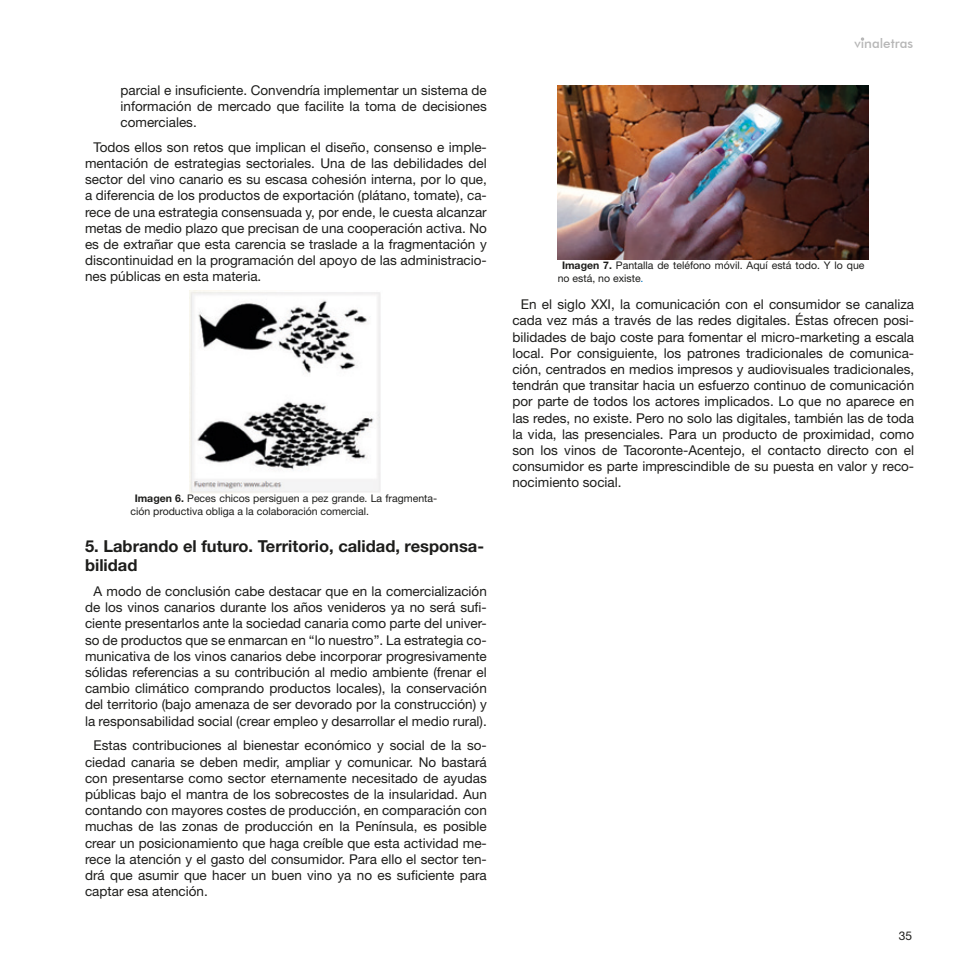
<style>
.page{position:relative;width:978px;height:978px;background:#fff}
.page>*{position:absolute;margin:0;border:0;box-sizing:border-box;transform-origin:0 0}
.TITULO_2{font:700 16.5px/19.8px "Helvetica Neue LT Std";color:#1d1d1b}
.CUERPO{font:13.5px/16.2px "Helvetica Neue LT Std";color:#1d1d1b;text-align:justify}
.t1{font:500 13.35px "Futura BT";color:#b7b7b7}
.t2{font:12px "Helvetica Neue LT Std";color:#1d1d1b}
.PIE_DE_FOTO{font:10.5px/12.6px "Helvetica Neue LT Std";color:#1d1d1b}
.s1{font-weight:700}
.s2{color:#0070b9}
</style>
<div class="page">
<svg style="left:861px;top:37px;width:3px;height:4px"></svg>
<img style="left:558px;top:85px;width:311px;height:174px">
<img style="left:189px;top:291px;width:192px;height:202px">
<p class="CUERPO" style="left:121px;top:82px;width:368px">parcial e insuficiente. Convendría implementar un sistema de información de mercado que facilite la toma de decisiones comerciales.</p>
<p class="CUERPO" style="left:85px;top:139px;width:403px;text-indent:9px">Todos ellos son retos que implican el diseño, consenso e imple&shy;mentación de estrategias sectoriales. Una de las debilidades del sector del vino canario es su escasa cohesión interna, por lo que, a diferencia de los productos de exportación (plátano, tomate), ca&shy;rece de una estrategia consensuada y, por ende, le cuesta alcanzar metas de medio plazo que precisan de una cooperación activa. No es de extrañar que esta carencia se traslade a la fragmentación y discontinuidad en la programación del apoyo de las administracio&shy;nes públicas en esta materia.</p>
<p class="PIE_DE_FOTO" style="left:130px;top:492px;width:308px;text-indent:4px"><span class="s1">Imagen 6.</span> Peces chicos persiguen a pez grande. La fragmenta&shy;ción productiva obliga a la colaboración comercial.</p>
<p class="TITULO_2" style="left:85px;top:535px;width:401px">5. Labrando el futuro. Territorio, calidad, responsa&shy;bilidad</p>
<p class="CUERPO" style="left:85px;top:583px;width:403px;text-indent:9px">A modo de conclusión cabe destacar que en la comercialización de los vinos canarios durante los años venideros ya no será sufi&shy;ciente presentarlos ante la sociedad canaria como parte del univer&shy;so de productos que se enmarcan en “lo nuestro”. La estrategia co&shy;municativa de los vinos canarios debe incorporar progresivamente sólidas referencias a su contribución al medio ambiente (frenar el cambio climático comprando productos locales), la conservación del territorio (bajo amenaza de ser devorado por la construcción) y la responsabilidad social (crear empleo y desarrollar el medio rural).</p>
<p class="CUERPO" style="left:85px;top:737px;width:403px;text-indent:9px">Estas contribuciones al bienestar económico y social de la so&shy;ciedad canaria se deben medir, ampliar y comunicar. No bastará con presentarse como sector eternamente necesitado de ayudas públicas bajo el mantra de los sobrecostes de la insularidad. Aun contando con mayores costes de producción, en comparación con muchas de las zonas de producción en la Península, es posible crear un posicionamiento que haga creíble que esta actividad me&shy;rece la atención y el gasto del consumidor. Para ello el sector ten&shy;drá que asumir que hacer un buen vino ya no es suficiente para captar esa atención.</p>
<p class="t1" style="left:854px;top:35px;width:60px">vinaletras</p>
<p class="PIE_DE_FOTO" style="left:558px;top:259px;width:308px;text-indent:4px"><span class="s1">Imagen 7.</span> Pantalla de teléfono móvil. Aquí está todo. Y lo que no está, no existe<span class="s2">.</span></p>
<p class="CUERPO" style="left:512px;top:296px;width:403px;text-indent:9px">En el siglo XXI, la comunicación con el consumidor se canaliza cada vez más a través de las redes digitales. Éstas ofrecen posi&shy;bilidades de bajo coste para fomentar el micro-marketing a escala local. Por consiguiente, los patrones tradicionales de comunica&shy;ción, centrados en medios impresos y audiovisuales tradicionales, tendrán que transitar hacia un esfuerzo continuo de comunicación por parte de todos los actores implicados. Lo que no aparece en las redes, no existe. Pero no solo las digitales, también las de toda la vida, las presenciales. Para un producto de proximidad, como son los vinos de Tacoronte-Acentejo, el contacto directo con el consumidor es parte imprescindible de su puesta en valor y reco&shy;nocimiento social.</p>
<p class="t2" style="left:899px;top:928px;width:15px">35</p>
</div>
